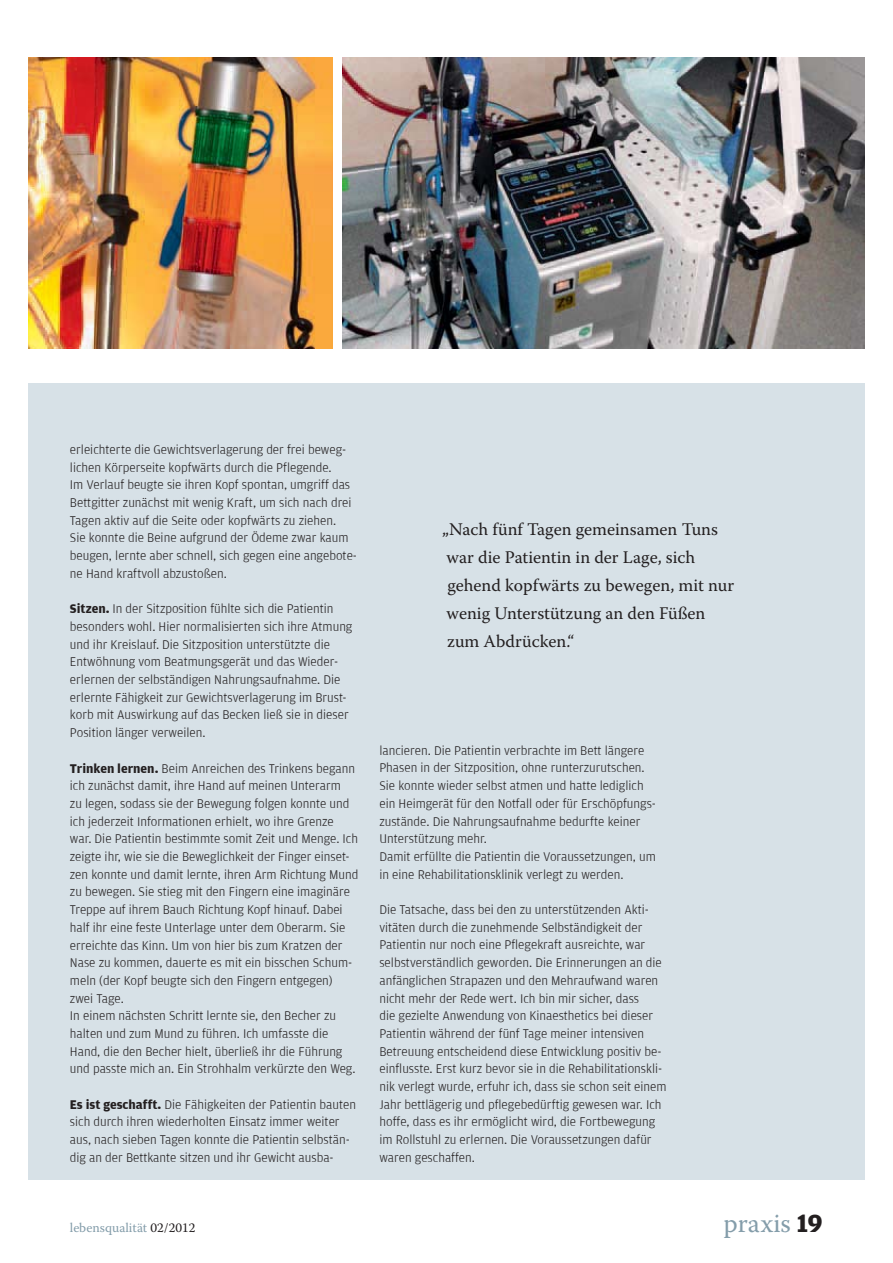
<style>
.page{position:relative;width:893px;height:1263px;background:#fff}
.page>*{position:absolute;margin:0;border:0;box-sizing:border-box;transform-origin:0 0}
.t1{font:26.55px "Warnock Pro";color:#849daa}
.t2{font:17.7px/28px "Warnock Pro";color:#231f20}
.t3{font:300 13.35px/17.7px "Amplitude";color:#231f20}
.t4{font:13.35px "Warnock Pro";color:#849daa}
.s1{font-weight:700}
.s2{color:#231f20}
.s3{font-family:"Amplitude";font-weight:700;color:#231f20}
</style>
<div class="page">
<div style="left:28px;top:383px;width:836px;height:796px;background:#d7e1e7"></div>
<img style="left:28px;top:58px;width:304px;height:290px">
<img style="left:343px;top:58px;width:521px;height:290px">
<p class="t3" style="left:70px;top:441px;width:289px">erleichterte die Gewichtsverlagerung der frei beweg&shy;lichen Körperseite kopfwärts durch die Pflegende.<br>Im Verlauf beugte sie ihren Kopf spontan, umgriff das Bettgitter zunächst mit wenig Kraft, um sich nach drei Tagen aktiv auf die Seite oder kopfwärts zu ziehen.<br>Sie konnte die Beine aufgrund der Ödeme zwar kaum beugen, lernte aber schnell, sich gegen eine angebote&shy;ne Hand kraftvoll abzustoßen.</p>
<p class="t3" style="left:70px;top:600px;width:284px"><span class="s1">Sitzen.</span> In der Sitzposition fühlte sich die Patientin besonders wohl. Hier normalisierten sich ihre Atmung und ihr Kreislauf. Die Sitzposition unterstützte die Entwöhnung vom Beatmungsgerät und das Wieder&shy;erlernen der selbständigen Nahrungsaufnahme. Die erlernte Fähigkeit zur Gewichtsverlagerung im Brust&shy;korb mit Auswirkung auf das Becken ließ sie in dieser Position länger verweilen.</p>
<p class="t3" style="left:70px;top:759px;width:290px"><span class="s1">Trinken lernen.</span> Beim Anreichen des Trinkens begann ich zunächst damit, ihre Hand auf meinen Unterarm<br>zu legen, sodass sie der Bewegung folgen konnte und ich jederzeit Informationen erhielt, wo ihre Grenze war. Die Patientin bestimmte somit Zeit und Menge. Ich zeigte ihr, wie sie die Beweglichkeit der Finger einset&shy;zen konnte und damit lernte, ihren Arm Richtung Mund zu bewegen. Sie stieg mit den Fingern eine imaginäre Treppe auf ihrem Bauch Richtung Kopf hinauf. Dabei half ihr eine feste Unterlage unter dem Oberarm. Sie erreichte das Kinn. Um von hier bis zum Kratzen der Nase zu kommen, dauerte es mit ein bisschen Schum&shy;meln (der Kopf beugte sich den Fingern entgegen) zwei Tage.<br>In einem nächsten Schritt lernte sie, den Becher zu halten und zum Mund zu führen. Ich umfasste die Hand, die den Becher hielt, überließ ihr die Führung und passte mich an. Ein Strohhalm verkürzte den Weg.</p>
<p class="t3" style="left:70px;top:1096px;width:288px"><span class="s1">Es ist geschafft.</span> Die Fähigkeiten der Patientin bauten sich durch ihren wiederholten Einsatz immer weiter aus, nach sieben Tagen konnte die Patientin selbstän&shy;dig an der Bettkante sitzen und ihr Gewicht ausba-</p>
<h2 class="t2" style="left:442px;top:517px;width:293px">„Nach fünf Tagen gemeinsamen Tuns war die Patientin in der Lage, sich gehend kopfwärts zu bewegen, mit nur wenig Unterstützung an den Füßen zum Abdrücken.“</h2>
<p class="t3" style="left:379px;top:742px;width:278px">lancieren. Die Patientin verbrachte im Bett längere Phasen in der Sitzposition, ohne runterzurutschen.<br>Sie konnte wieder selbst atmen und hatte lediglich ein Heimgerät für den Notfall oder für Erschöpfungs&shy;zustände. Die Nahrungsaufnahme bedurfte keiner Unterstützung mehr.<br>Damit erfüllte die Patientin die Voraussetzungen, um in eine Rehabilitationsklinik verlegt zu werden.</p>
<p class="t3" style="left:379px;top:901px;width:289px">Die Tatsache, dass bei den zu unterstützenden Akti&shy;vitäten durch die zunehmende Selbständigkeit der Patientin nur noch eine Pflegekraft ausreichte, war selbstverständlich geworden. Die Erinnerungen an die anfänglichen Strapazen und den Mehraufwand waren nicht mehr der Rede wert. Ich bin mir sicher, dass<br>die gezielte Anwendung von Kinaesthetics bei dieser Patientin während der fünf Tage meiner intensiven Betreuung entscheidend diese Entwicklung positiv be&shy;einflusste. Erst kurz bevor sie in die Rehabilitationskli&shy;nik verlegt wurde, erfuhr ich, dass sie schon seit einem Jahr bettlägerig und pflegebedürftig gewesen war. Ich hoffe, dass es ihr ermöglicht wird, die Fortbewegung im Rollstuhl zu erlernen. Die Voraussetzungen dafür waren geschaffen.</p>
<p class="t4" style="left:70px;top:1223px;width:127px">lebensqualität <span class="s2">02/2012</span></p>
<h1 class="t1" style="left:723px;top:1213px;width:101px">praxis <span class="s3">19</span></h1>
</div>
